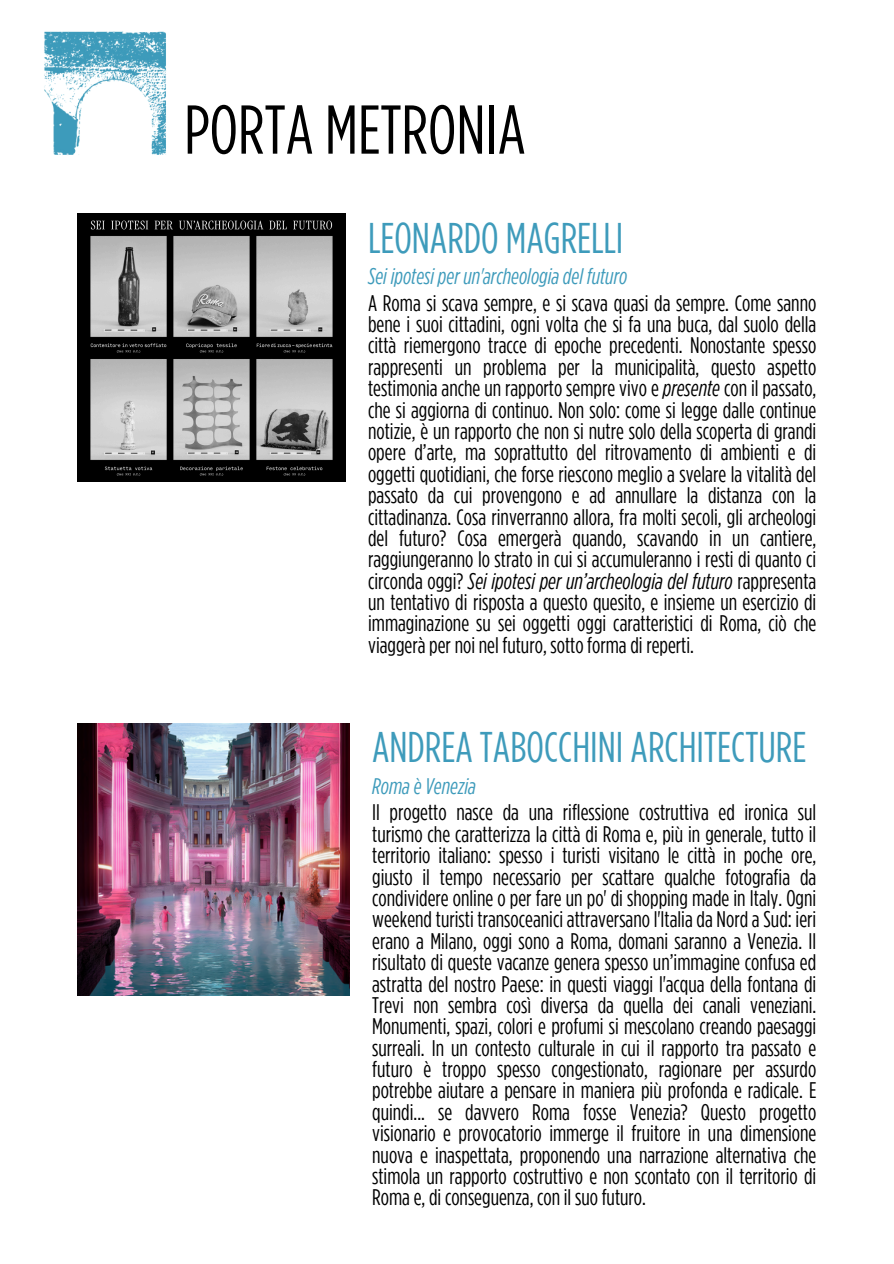
<style>
.page{position:relative;width:894px;height:1264px;background:#fff}
.page>*{position:absolute;margin:0;border:0;box-sizing:border-box;transform-origin:0 0}
.t1{font:68.85px "Gotham Condensed";color:#000}
.t2{font:42.75px "Gotham Condensed";color:#3e9bbb}
.t3{font:22.5px/21.5px "Gotham Condensed";color:#000;text-align:justify}
.t4{font:italic 22.5px "Gotham Condensed";color:#3e9bbb}
.s1{font-style:italic}
</style>
<div class="page">
<img style="left:77px;top:214px;width:268px;height:268px">
<img style="left:77px;top:723px;width:272px;height:272px">
<img style="left:44px;top:31px;width:122px;height:124px">
<p class="t1" style="left:184px;top:87px;width:343px">PORTA METRONIA</p>
<p class="t2" style="left:368px;top:211px;width:257px">LEONARDO MAGRELLI</p>
<h3 class="t4" style="left:368px;top:263px;width:261px">Sei ipotesi per un'archeologia del futuro</h3>
<p class="t3" style="left:368px;top:292px;width:449px">A Roma si scava sempre, e si scava quasi da sempre. Come sanno bene i suoi cittadini, ogni volta che si fa una buca, dal suolo della città riemergono tracce di epoche precedenti. Nonostante spesso rappresenti un problema per la municipalità, questo aspetto testimonia anche un rapporto sempre vivo e <span class="s1">presente</span> con il passato, che si aggiorna di continuo. Non solo: come si legge dalle continue notizie, è un rapporto che non si nutre solo della scoperta di grandi opere d’arte, ma soprattutto del ritrovamento di ambienti e di oggetti quotidiani, che forse riescono meglio a svelare la vitalità del passato da cui provengono e ad annullare la distanza con la cittadinanza. Cosa rinverranno allora, fra molti secoli, gli archeologi del futuro? Cosa emergerà quando, scavando in un cantiere, raggiungeranno lo strato in cui si accumuleranno i resti di quanto ci circonda oggi? <span class="s1">Sei ipotesi per un’archeologia del futuro</span> rappresenta un tentativo di risposta a questo quesito, e insieme un esercizio di immaginazione su sei oggetti oggi caratteristici di Roma, ciò che viaggerà per noi nel futuro, sotto forma di reperti.</p>
<h3 class="t2" style="left:372px;top:721px;width:435px">ANDREA TABOCCHINI ARCHITECTURE</h3>
<p class="t4" style="left:372px;top:772px;width:105px">Roma è Venezia</p>
<h2 class="t3" style="left:372px;top:801px;width:445px">Il progetto nasce da una riflessione costruttiva ed ironica sul turismo che caratterizza la città di Roma e, più in generale, tutto il territorio italiano: spesso i turisti visitano le città in poche ore, giusto il tempo necessario per scattare qualche fotografia da condividere online o per fare un po' di shopping made in Italy. Ogni weekend turisti transoceanici attraversano l'Italia da Nord a Sud: ieri erano a Milano, oggi sono a Roma, domani saranno a Venezia. Il risultato di queste vacanze genera spesso un’immagine confusa ed astratta del nostro Paese: in questi viaggi l'acqua della fontana di Trevi non sembra così diversa da quella dei canali veneziani.<br>Monumenti, spazi, colori e profumi si mescolano creando paesaggi surreali. In un contesto culturale in cui il rapporto tra passato e futuro è troppo spesso congestionato, ragionare per assurdo potrebbe aiutare a pensare in maniera più profonda e radicale. E quindi... se davvero Roma fosse Venezia? Questo progetto visionario e provocatorio immerge il fruitore in una dimensione nuova e inaspettata, proponendo una narrazione alternativa che stimola un rapporto costruttivo e non scontato con il territorio di Roma e, di conseguenza, con il suo futuro.</h2>
</div>
